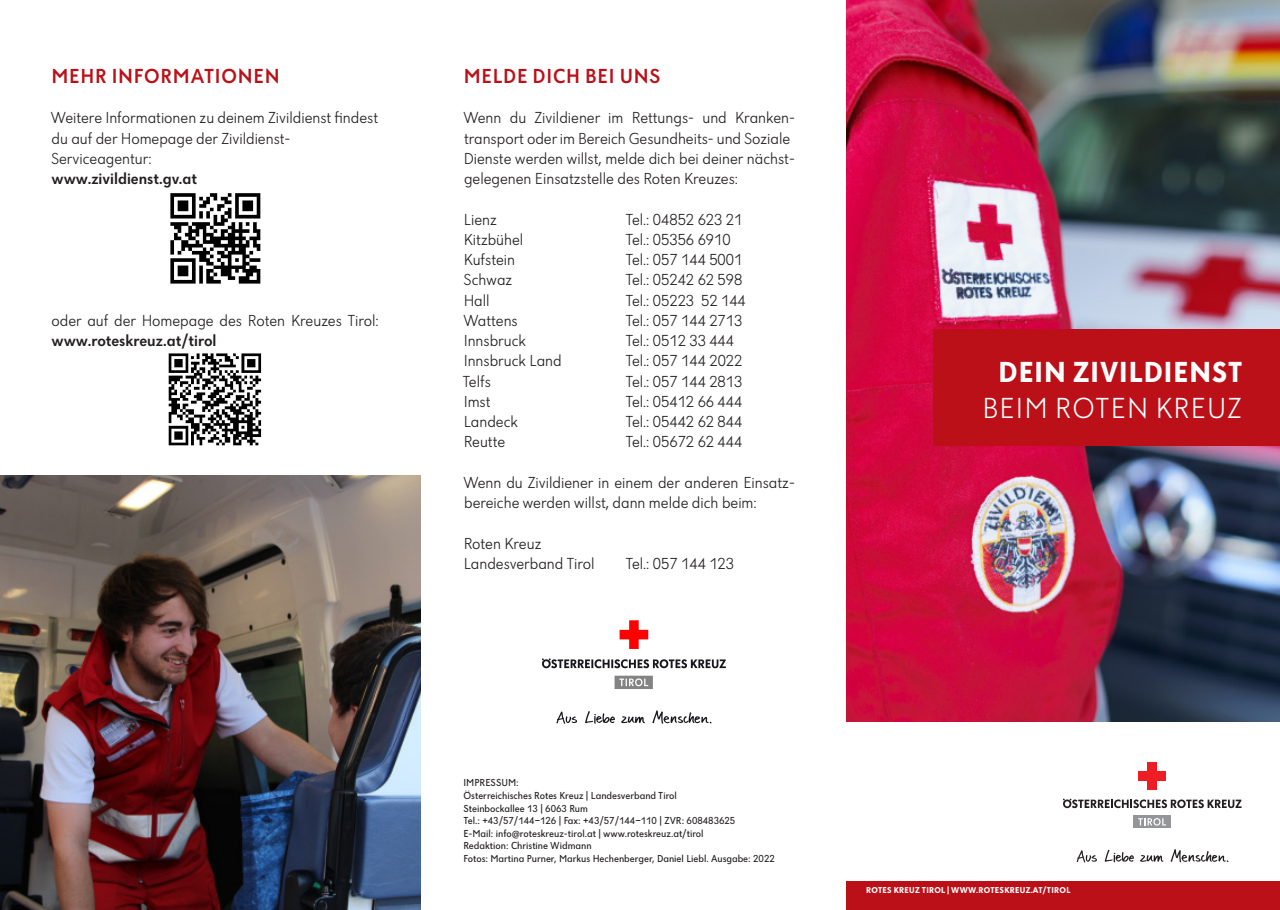
<style>
.page{position:relative;width:1280px;height:910px;background:#fff}
.page>*{position:absolute;margin:0;border:0;box-sizing:border-box;transform-origin:0 0}
.t1{font:700 30px "Dunant";letter-spacing:.035em;color:#fff}
.t2{font:300 30px "Dunant";letter-spacing:.035em;color:#fff}
.t3{font:500 21px "Dunant";letter-spacing:.035em;color:#bb1018}
.t4{font:300 16.5px/20.2px "Dunant";color:#231f20}
.t5{font:500 16.5px "Dunant";color:#231f20}
.t6{font:10.5px/12.6px "Dunant";color:#231f20}
.t7{font:700 8.85px "Dunant";letter-spacing:.035em;color:#fff}
.s1{font-weight:500}
</style>
<div class="page">
<img style="left:846px;top:0;width:434px;height:722px">
<div style="left:846px;top:882px;width:434px;height:28px;background:#bb1018"></div>
<img style="left:1076px;top:849px;width:153px;height:14px">
<div style="left:1148px;top:762px;width:9px;height:27px;background:#ee1d23"></div>
<div style="left:1138px;top:771px;width:28px;height:9px;background:#ee1d23"></div>
<svg style="left:1063px;top:799px;width:178px;height:9px"></svg>
<div style="left:1133px;top:815px;width:38px;height:13px;background:#939598"></div>
<svg style="left:1138px;top:818px;width:28px;height:8px"></svg>
<div style="left:933px;top:330px;width:347px;height:116px;background:#bb1018"></div>
<img style="left:542px;top:620px;width:184px;height:104px">
<img style="left:0;top:475px;width:421px;height:435px">
<img style="left:170px;top:193px;width:91px;height:91px">
<img style="left:168px;top:353px;width:94px;height:93px">
<p class="t3" style="left:51px;top:64px;width:230px">MEHR INFORMATIONEN</p>
<p class="t4" style="left:51px;top:108px;width:329px">Weitere Informationen zu deinem Zivildienst findest du auf der Homepage der Zivildienst-</p>
<p class="t4" style="left:51px;top:148px;width:102px">Serviceagentur:</p>
<p class="t5" style="left:52px;top:169px;width:147px">www.zivildienst.gv.at</p>
<p class="t4" style="left:52px;top:310px;width:329px">oder auf der Homepage des Roten Kreuzes Tirol: <span class="s1">www.roteskreuz.at/tirol</span></p>
<p class="t3" style="left:464px;top:64px;width:198px">MELDE DICH BEI UNS</p>
<p class="t4" style="left:463px;top:108px;width:333px">Wenn du Zivildiener im Rettungs- und Kranken&shy;transport oder im Bereich Gesundheits- und Soziale Dienste werden willst, melde dich bei deiner nächst&shy;gelegenen Einsatzstelle des Roten Kreuzes:</p>
<p class="t4" style="left:464px;top:209px;width:35px">Lienz</p>
<p class="t4" style="left:625px;top:209px;width:118px">Tel.: 04852 623 21</p>
<p class="t4" style="left:464px;top:229px;width:61px">Kitzbühel</p>
<p class="t4" style="left:625px;top:229px;width:107px">Tel.: 05356 6910</p>
<p class="t4" style="left:464px;top:249px;width:53px">Kufstein</p>
<p class="t4" style="left:625px;top:249px;width:118px">Tel.: 057 144 5001</p>
<p class="t4" style="left:463px;top:270px;width:50px">Schwaz</p>
<p class="t4" style="left:625px;top:270px;width:118px">Tel.: 05242 62 598</p>
<p class="t4" style="left:464px;top:290px;width:27px">Hall</p>
<p class="t4" style="left:625px;top:290px;width:122px">Tel.: 05223 52 144</p>
<p class="t4" style="left:463px;top:310px;width:56px">Wattens</p>
<p class="t4" style="left:625px;top:310px;width:118px">Tel.: 057 144 2713</p>
<p class="t4" style="left:464px;top:330px;width:64px">Innsbruck</p>
<p class="t4" style="left:625px;top:330px;width:110px">Tel.: 0512 33 444</p>
<p class="t4" style="left:464px;top:351px;width:99px">Innsbruck Land</p>
<p class="t4" style="left:625px;top:351px;width:118px">Tel.: 057 144 2022</p>
<p class="t4" style="left:462px;top:371px;width:30px">Telfs</p>
<p class="t4" style="left:625px;top:371px;width:118px">Tel.: 057 144 2813</p>
<p class="t4" style="left:464px;top:391px;width:28px">Imst</p>
<p class="t4" style="left:625px;top:391px;width:118px">Tel.: 05412 66 444</p>
<p class="t4" style="left:464px;top:411px;width:56px">Landeck</p>
<p class="t4" style="left:625px;top:411px;width:118px">Tel.: 05442 62 844</p>
<p class="t4" style="left:464px;top:432px;width:43px">Reutte</p>
<p class="t4" style="left:625px;top:432px;width:118px">Tel.: 05672 62 444</p>
<p class="t4" style="left:463px;top:472px;width:333px">Wenn du Zivildiener in einem der anderen Einsatz&shy;bereiche werden willst, dann melde dich beim:</p>
<p class="t4" style="left:464px;top:533px;width:79px">Roten Kreuz</p>
<p class="t4" style="left:464px;top:553px;width:132px">Landesverband Tirol</p>
<p class="t4" style="left:625px;top:553px;width:110px">Tel.: 057 144 123</p>
<p class="t1" style="left:999px;top:355px;width:245px">DEIN ZIVILDIENST</p>
<p class="t2" style="left:982px;top:392px;width:261px">BEIM ROTEN KREUZ</p>
<p class="t6" style="left:463px;top:776px;width:57px">IMPRESSUM:</p>
<p class="t6" style="left:463px;top:789px;width:215px">Österreichisches Rotes Kreuz | Landesverband Tirol</p>
<p class="t6" style="left:463px;top:802px;width:273px">Steinbockallee 13 | 6063 Rum<br>Tel.: +43/57/144-126 | Fax: +43/57/144-110 | ZVR: 608483625</p>
<p class="t6" style="left:463px;top:827px;width:242px">E-Mail: info@roteskreuz-tirol.at | www.roteskreuz.at/tirol</p>
<p class="t6" style="left:463px;top:839px;width:130px">Redaktion: Christine Widmann</p>
<p class="t6" style="left:463px;top:852px;width:313px">Fotos: Martina Purner, Markus Hechenberger, Daniel Liebl. Ausgabe: 2022</p>
<p class="t7" style="left:866px;top:885px;width:206px">ROTES KREUZ TIROL | WWW.ROTESKREUZ.AT/TIROL</p>
</div>
